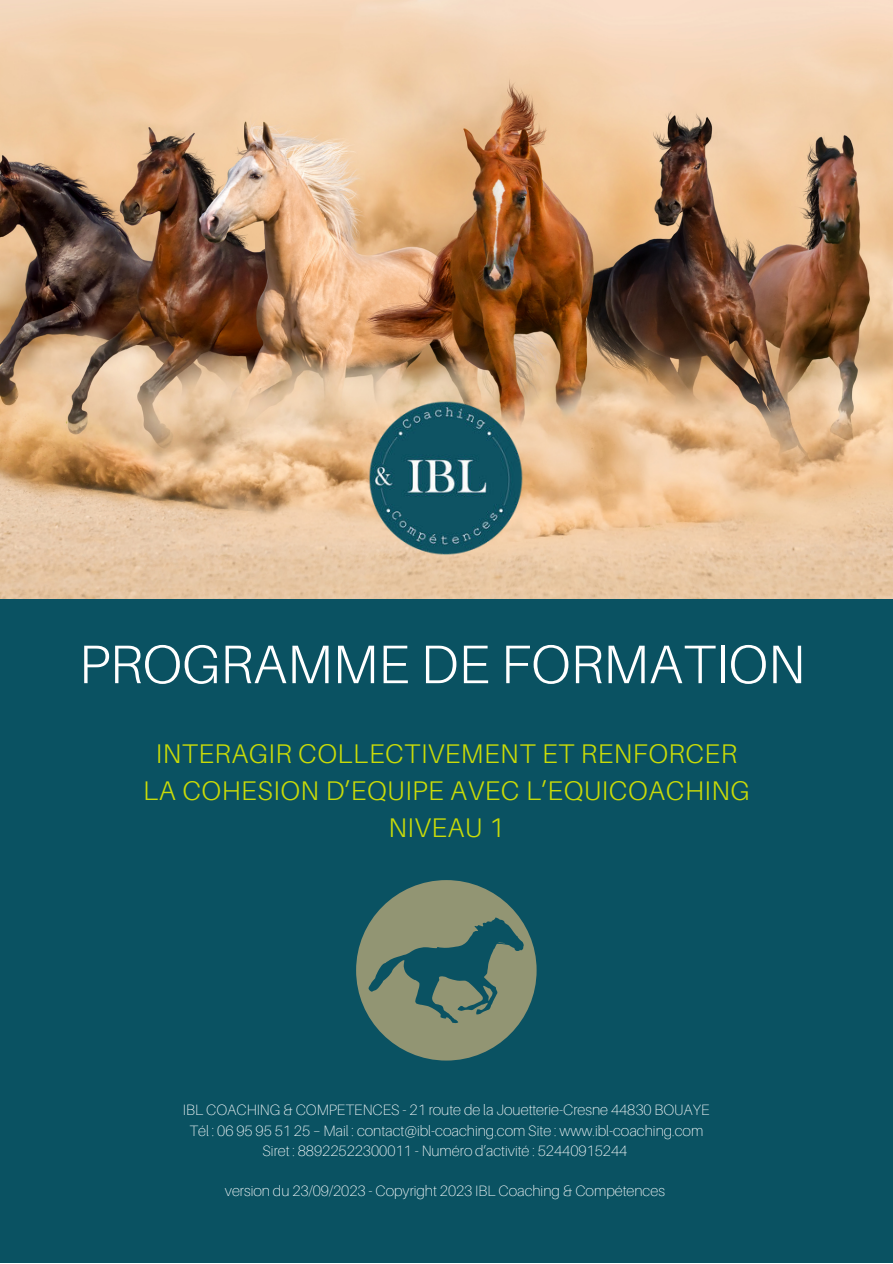
<style>
.page{position:relative;width:893px;height:1264px;background:#fff}
.page>*{position:absolute;margin:0;border:0;box-sizing:border-box;transform-origin:0 0}
.t1{font:300 54.3px "Aileron";color:#fff}
.t2{font:300 27px/37px "Aileron";letter-spacing:.02em;color:#c9db08;text-align:center}
.t3{font:100 15px/20.2px "Aileron";color:#fff;text-align:center}
</style>
<div class="page">
<div style="left:0;top:0;width:892px;height:1262px;background:#0a5262"></div>
<img style="left:0;top:0;width:892px;height:598px">
<div style="left:356px;top:880px;width:180px;height:180px;background:#929573;border-radius:50%"></div>
<svg style="left:368px;top:917px;width:155px;height:106px"></svg>
<img style="left:353px;top:385px;width:186px;height:186px">
<h1 class="t1" style="left:79px;top:634px;width:728px">PROGRAMME DE FORMATION</h1>
<h2 class="t2" style="left:143px;top:735px;width:608px">INTERAGIR COLLECTIVEMENT ET RENFORCER<br>LA COHESION D’EQUIPE AVEC L’EQUICOACHING<br>NIVEAU 1</h2>
<p class="t3" style="left:183px;top:1100px;width:528px">IBL COACHING &amp; COMPETENCES - 21 route de la Jouetterie-Cresne 44830 BOUAYE<br>Tél : 06 95 95 51 25 – Mail : contact@ibl-coaching.com Site : www.ibl-coaching.com<br>Siret : 88922522300011 - Numéro d’activité : 52440915244</p>
<p class="t3" style="left:225px;top:1181px;width:441px">version du 23/09/2023 - Copyright 2023 IBL Coaching &amp; Compétences</p>
</div>
